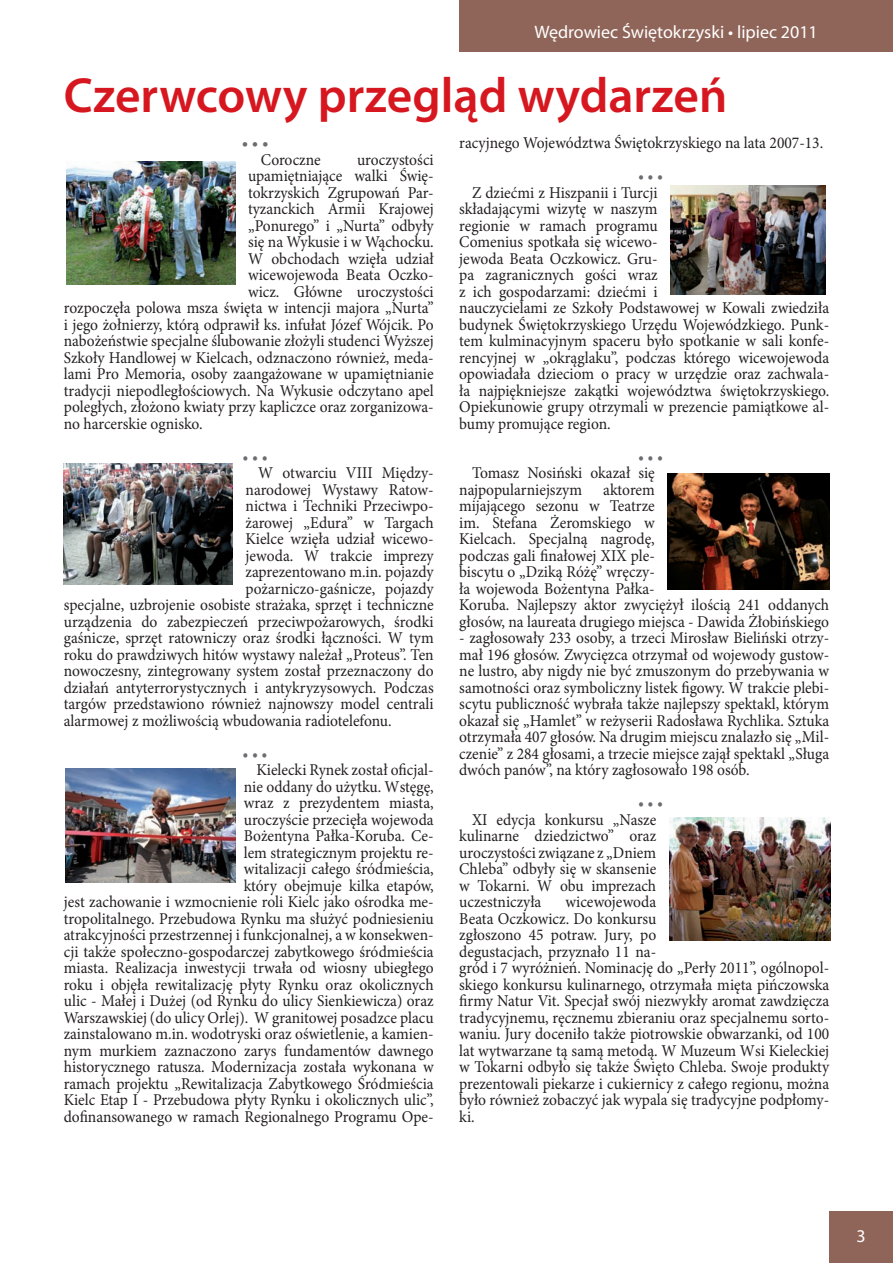
<style>
.page{position:relative;width:893px;height:1263px;background:#fff}
.page>*{position:absolute;margin:0;border:0;box-sizing:border-box;transform-origin:0 0}
.t1{font:600 49.5px "Myriad Pro";color:#d7171f}
.t2{font:18px "Myriad Pro";color:#fff}
.t3{font:16.5px/16.5px "Minion Pro";color:#231f20;scale:.94 1}
.t4{font:16.5px "Minion Pro";color:#6c6d70;scale:.94 1}
.t5{font:700 16.5px "Minion Pro";color:#6c6d70}
</style>
<div class="page">
<div style="left:459px;top:0;width:434px;height:51px;background:#906559"></div>
<div style="left:829px;top:1212px;width:64px;height:51px;background:#906559"></div>
<img style="left:67px;top:161px;width:168px;height:123px">
<img style="left:64px;top:464px;width:169px;height:121px">
<img style="left:668px;top:473px;width:162px;height:116px">
<img style="left:669px;top:817px;width:162px;height:124px">
<img style="left:65px;top:768px;width:170px;height:114px">
<img style="left:670px;top:185px;width:156px;height:110px">
<p class="t2" style="left:534px;top:21px;width:285px">Wędrowiec Świętokrzyski • lipiec 2011</p>
<h1 class="t1" style="left:64px;top:63px;width:665px">Czerwcowy przegląd wydarzeń</h1>
<p class="t5" style="left:242px;top:131px;width:28px">• • •</p>
<p class="t3" style="left:261px;top:151px;width:65px">Coroczne</p>
<p class="t3" style="left:357px;top:151px;width:83px">uroczystości</p>
<p class="t3" style="left:248px;top:168px;width:199px">upamiętniające walki Świę-</p>
<p class="t3" style="left:248px;top:184px;width:199px">tokrzyskich Zgrupowań Par-</p>
<p class="t3" style="left:248px;top:201px;width:199px">tyzanckich Armii Krajowej</p>
<p class="t3" style="left:248px;top:217px;width:199px">„Ponurego” i „Nurta” odbyły</p>
<p class="t3" style="left:248px;top:234px;width:199px">się na Wykusie i w Wąchocku.</p>
<p class="t3" style="left:248px;top:250px;width:199px">W obchodach wzięła udział</p>
<p class="t3" style="left:248px;top:267px;width:199px">wicewojewoda Beata Oczko-</p>
<p class="t3" style="left:248px;top:283px;width:199px">wicz. Główne uroczystości</p>
<p class="t3" style="left:64px;top:300px;width:395px">rozpoczęła polowa msza święta w intencji majora „Nurta”</p>
<p class="t3" style="left:64px;top:316px;width:395px">i jego żołnierzy, którą odprawił ks. infułat Józef Wójcik. Po</p>
<p class="t3" style="left:64px;top:333px;width:395px">nabożeństwie specjalne ślubowanie złożyli studenci Wyższej</p>
<p class="t3" style="left:64px;top:349px;width:395px">Szkoły Handlowej w Kielcach, odznaczono również, meda-</p>
<p class="t3" style="left:64px;top:366px;width:395px">lami Pro Memoria, osoby zaangażowane w upamiętnianie</p>
<p class="t3" style="left:64px;top:382px;width:395px">tradycji niepodległościowych. Na Wykusie odczytano apel</p>
<p class="t3" style="left:64px;top:399px;width:395px">poległych, złożono kwiaty przy kapliczce oraz zorganizowa-</p>
<p class="t3" style="left:64px;top:415px;width:149px">no harcerskie ognisko.</p>
<p class="t4" style="left:243px;top:445px;width:28px">• • •</p>
<p class="t3" style="left:258px;top:465px;width:188px">W otwarciu VIII Między-</p>
<p class="t3" style="left:246px;top:481px;width:202px">narodowej Wystawy Ratow-</p>
<p class="t3" style="left:246px;top:498px;width:202px">nictwa i Techniki Przeciwpo-</p>
<p class="t3" style="left:246px;top:514px;width:202px">żarowej „Edura” w Targach</p>
<p class="t3" style="left:246px;top:531px;width:202px">Kielce wzięła udział wicewo-</p>
<p class="t3" style="left:246px;top:547px;width:202px">jewoda. W trakcie imprezy</p>
<p class="t3" style="left:246px;top:564px;width:202px">zaprezentowano m.in. pojazdy</p>
<p class="t3" style="left:246px;top:580px;width:202px">pożarniczo-gaśnicze, pojazdy</p>
<p class="t3" style="left:64px;top:597px;width:395px">specjalne, uzbrojenie osobiste strażaka, sprzęt i techniczne</p>
<p class="t3" style="left:64px;top:613px;width:395px">urządzenia do zabezpieczeń przeciwpożarowych, środki</p>
<p class="t3" style="left:64px;top:630px;width:395px">gaśnicze, sprzęt ratowniczy oraz środki łączności. W tym</p>
<p class="t3" style="left:64px;top:646px;width:395px">roku do prawdziwych hitów wystawy należał „Proteus”. Ten</p>
<p class="t3" style="left:64px;top:663px;width:395px">nowoczesny, zintegrowany system został przeznaczony do</p>
<p class="t3" style="left:64px;top:679px;width:395px">działań antyterrorystycznych i antykryzysowych. Podczas</p>
<p class="t3" style="left:64px;top:696px;width:395px">targów przedstawiono również najnowszy model centrali</p>
<p class="t3" style="left:64px;top:712px;width:350px">alarmowej z możliwością wbudowania radiotelefonu.</p>
<p class="t4" style="left:243px;top:742px;width:28px">• • •</p>
<p class="t3" style="left:64px;top:762px;width:395px;text-align:right">Kielecki Rynek został oficjal-<br>nie oddany do użytku. Wstęgę,<br>wraz z prezydentem miasta,<br>uroczyście przecięła wojewoda<br>Bożentyna Pałka-Koruba. Ce-<br>lem strategicznym projektu re-<br>witalizacji całego śródmieścia,<br>który obejmuje kilka etapów,<br>jest zachowanie i wzmocnienie roli Kielc jako ośrodka me&shy;tropolitalnego. Przebudowa Rynku ma służyć podniesieniu atrakcyjności przestrzennej i funkcjonalnej, a w konsekwen&shy;cji także społeczno-gospodarczej zabytkowego śródmieścia miasta. Realizacja inwestycji trwała od wiosny ubiegłego roku i objęła rewitalizację płyty Rynku oraz okolicznych ulic - Małej i Dużej (od Rynku do ulicy Sienkiewicza) oraz Warszawskiej (do ulicy Orlej). W granitowej posadzce placu zainstalowano m.in. wodotryski oraz oświetlenie, a kamien&shy;nym murkiem zaznaczono zarys fundamentów dawnego historycznego ratusza. Modernizacja została wykonana w ramach projektu „Rewitalizacja Zabytkowego Śródmieścia Kielc Etap I - Przebudowa płyty Rynku i okolicznych ulic”, dofinansowanego w ramach Regionalnego Programu Ope-</p>
<p class="t3" style="left:459px;top:135px;width:389px">racyjnego Województwa Świętokrzyskiego na lata 2007-13.</p>
<p class="t4" style="left:638px;top:165px;width:28px">• • •</p>
<p class="t3" style="left:459px;top:184px;width:395px;text-indent:13px">Z dziećmi z Hiszpanii i Turcji<br>składającymi wizytę w naszym<br>regionie w ramach programu<br>Comenius spotkała się wicewo-<br>jewoda Beata Oczkowicz. Gru-<br>pa zagranicznych gości wraz<br>z ich gospodarzami: dziećmi i<br>nauczycielami ze Szkoły Podstawowej w Kowali zwiedziła budynek Świętokrzyskiego Urzędu Wojewódzkiego. Punk&shy;tem kulminacyjnym spaceru było spotkanie w sali konfe&shy;rencyjnej w „okrąglaku”, podczas którego wicewojewoda opowiadała dzieciom o pracy w urzędzie oraz zachwala&shy;ła najpiękniejsze zakątki województwa świętokrzyskiego.<br>Opiekunowie grupy otrzymali w prezencie pamiątkowe al&shy;bumy promujące region.</p>
<p class="t4" style="left:638px;top:445px;width:28px">• • •</p>
<p class="t3" style="left:459px;top:465px;width:210px;text-indent:13px">Tomasz Nosiński okazał się najpopularniejszym</p>
<p class="t3" style="left:459px;top:481px;width:395px;text-indent:144px">aktorem<br>mijającego sezonu w Teatrze<br>im. Stefana Żeromskiego w<br>Kielcach. Specjalną nagrodę,<br>podczas gali finałowej XIX ple-<br>biscytu o „Dziką Różę” wręczy-<br>ła wojewoda Bożentyna Pałka-<br>Koruba. Najlepszy aktor zwyciężył ilością 241 oddanych głosów, na laureata drugiego miejsca - Dawida Żłobińskiego</p>
<p class="t3" style="left:459px;top:630px;width:395px;text-align:justify">- zagłosowały 233 osoby, a trzeci Mirosław Bieliński otrzy&shy;mał 196 głosów. Zwycięzca otrzymał od wojewody gustow&shy;ne lustro, aby nigdy nie być zmuszonym do przebywania w samotności oraz symboliczny listek figowy. W trakcie plebi&shy;scytu publiczność wybrała także najlepszy spektakl, którym okazał się „Hamlet” w reżyserii Radosława Rychlika. Sztuka otrzymała 407 głosów. Na drugim miejscu znalazło się „Mil&shy;czenie” z 284 głosami, a trzecie miejsce zajął spektakl „Sługa dwóch panów”, na który zagłosowało 198 osób.</p>
<p class="t4" style="left:638px;top:792px;width:28px">• • •</p>
<p class="t3" style="left:459px;top:811px;width:211px;text-align:justify;text-indent:13px">XI edycja konkursu „Nasze kulinarne dziedzictwo” oraz uroczystości związane z „Dniem Chleba” odbyły się w skansenie w Tokarni. W obu imprezach uczestniczyła</p>
<p class="t3" style="left:459px;top:894px;width:395px;text-indent:106px">wicewojewoda<br>Beata Oczkowicz. Do konkursu<br>zgłoszono 45 potraw. Jury, po<br>degustacjach, przyznało 11 na-<br>gród i 7 wyróżnień. Nominację do „Perły 2011”, ogólnopol&shy;skiego konkursu kulinarnego, otrzymała mięta pińczowska firmy Natur Vit. Specjał swój niezwykły aromat zawdzięcza tradycyjnemu, ręcznemu zbieraniu oraz specjalnemu sorto&shy;waniu. Jury doceniło także piotrowskie obwarzanki, od 100 lat wytwarzane tą samą metodą. W Muzeum Wsi Kieleckiej w Tokarni odbyło się także Święto Chleba. Swoje produkty prezentowali piekarze i cukiernicy z całego regionu, można było również zobaczyć jak wypala się tradycyjne podpłomy&shy;ki.</p>
<p class="t2" style="left:856px;top:1225px;width:11px">3</p>
</div>
